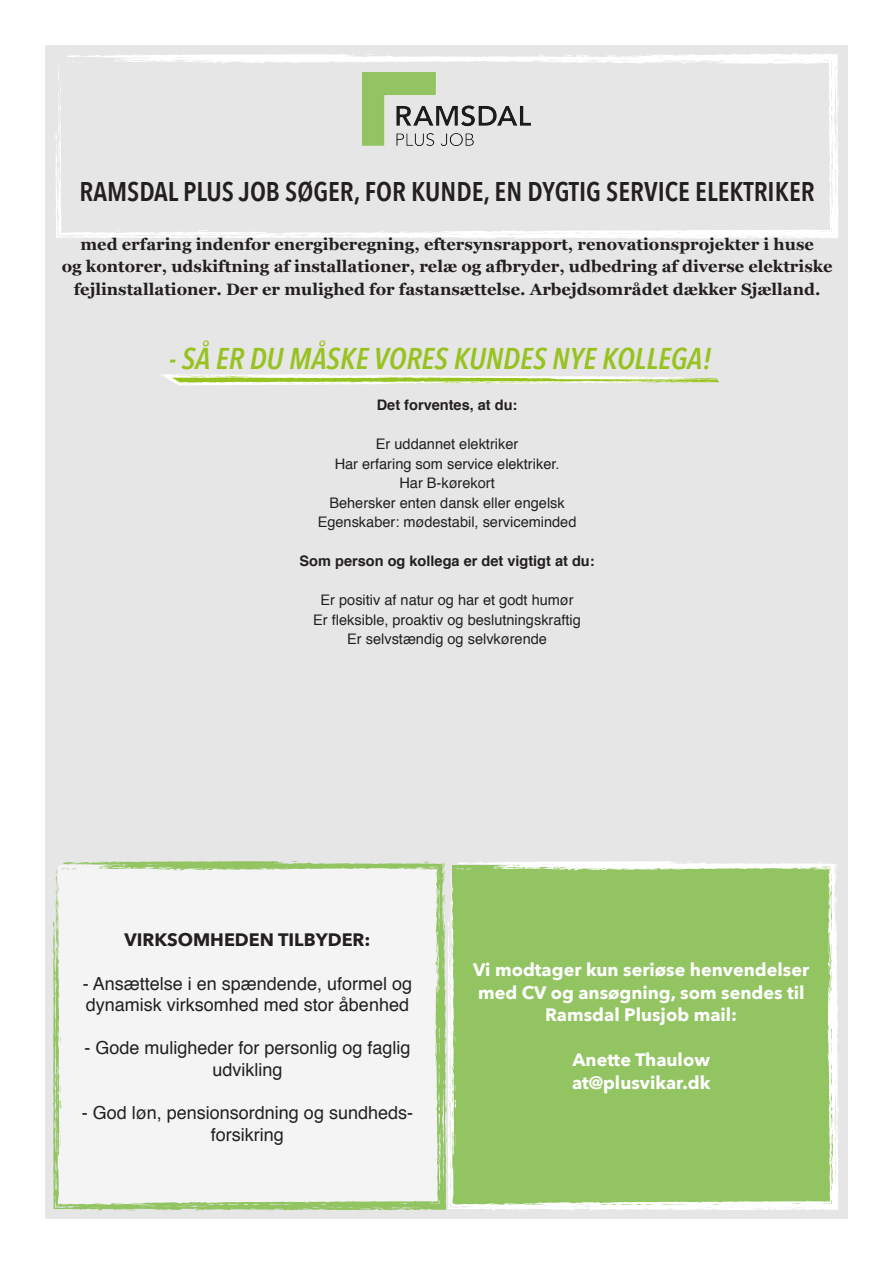
<style>
.page{position:relative;width:893px;height:1263px;background:#fff}
.page>*{position:absolute;margin:0;border:0;box-sizing:border-box;transform-origin:0 0}
.t1{font:italic 600 30px "Avenir Next Condensed";color:#97c21f}
.t2{font:600 27px "Avenir Next Condensed";color:#231f20}
.t3{font:18px/21.6px "Helvetica";color:#231f20;text-align:center}
.t4{font:700 18px/22.5px "Avenir Next";color:#fff;text-align:center}
.t5{font:700 18px "Avenir Next";color:#231f20}
.t6{font:700 16.5px/22.5px "Georgia";color:#231f20;text-align:center}
.t7{font:14.55px "Helvetica";color:#231f20}
.t8{font:700 14.55px "Helvetica";color:#231f20}
</style>
<div class="page">
<div style="left:45px;top:45px;width:803px;height:1173px;background:#e6e6e6"></div>
<svg style="left:55px;top:53px;width:784px;height:186px"></svg>
<svg style="left:52px;top:861px;width:395px;height:349px;fill:#f4f4f4"></svg>
<svg style="left:448px;top:861px;width:391px;height:349px;fill:#92c462"></svg>
<img style="left:363px;top:72px;width:168px;height:74px">
<svg style="left:161px;top:374px;width:558px;height:11px"></svg>
<p class="t2" style="left:80px;top:168px;width:736px">RAMSDAL PLUS JOB SØGER, FOR KUNDE, EN DYGTIG SERVICE ELEKTRIKER</p>
<p class="t6" style="left:81px;top:232px;width:735px">med erfaring indenfor energiberegning, eftersynsrapport, renovationsprojekter i huse</p>
<p class="t6" style="left:62px;top:254px;width:772px">og kontorer, udskiftning af installationer, relæ og afbryder, udbedring af diverse elektriske fejlinstallationer. Der er mulighed for fastansættelse. Arbejdsområdet dækker Sjælland.</p>
<p class="t1" style="left:169px;top:340px;width:544px">- SÅ ER DU MÅSKE VORES KUNDES NYE KOLLEGA!</p>
<p class="t8" style="left:377px;top:393px;width:142px">Det forventes, at du:</p>
<p class="t7" style="left:376px;top:433px;width:144px">Er uddannet elektriker</p>
<p class="t7" style="left:335px;top:452px;width:226px">Har erfaring som service elektriker.</p>
<p class="t7" style="left:399px;top:472px;width:97px">Har B-kørekort</p>
<p class="t7" style="left:329px;top:491px;width:237px">Behersker enten dansk eller engelsk</p>
<p class="t7" style="left:318px;top:511px;width:260px">Egenskaber: mødestabil, serviceminded</p>
<p class="t8" style="left:300px;top:549px;width:297px">Som person og kollega er det vigtigt at du:</p>
<p class="t7" style="left:321px;top:589px;width:255px">Er positiv af natur og har et godt humør</p>
<p class="t7" style="left:313px;top:608px;width:269px">Er fleksible, proaktiv og beslutningskraftig</p>
<p class="t7" style="left:347px;top:628px;width:201px">Er selvstændig og selvkørende</p>
<p class="t5" style="left:124px;top:924px;width:248px">VIRKSOMHEDEN TILBYDER:</p>
<p class="t3" style="left:83px;top:973px;width:331px;text-align:left">- Ansættelse i en spændende, uformel og dynamisk virksomhed med stor åbenhed</p>
<p class="t3" style="left:84px;top:1038px;width:328px">- Gode muligheder for personlig og faglig udvikling</p>
<p class="t3" style="left:82px;top:1103px;width:333px">- God løn, pensionsordning og sundheds&shy;forsikring</p>
<p class="t4" style="left:473px;top:958px;width:337px">Vi modtager kun seriøse henvendelser med CV og ansøgning, som sendes til<br>Ramsdal Plusjob mail:</p>
<p class="t4" style="left:572px;top:1048px;width:139px">Anette Thaulow</p>
<p class="t4" style="left:572px;top:1071px;width:140px">at@plusvikar.dk</p>
</div>
